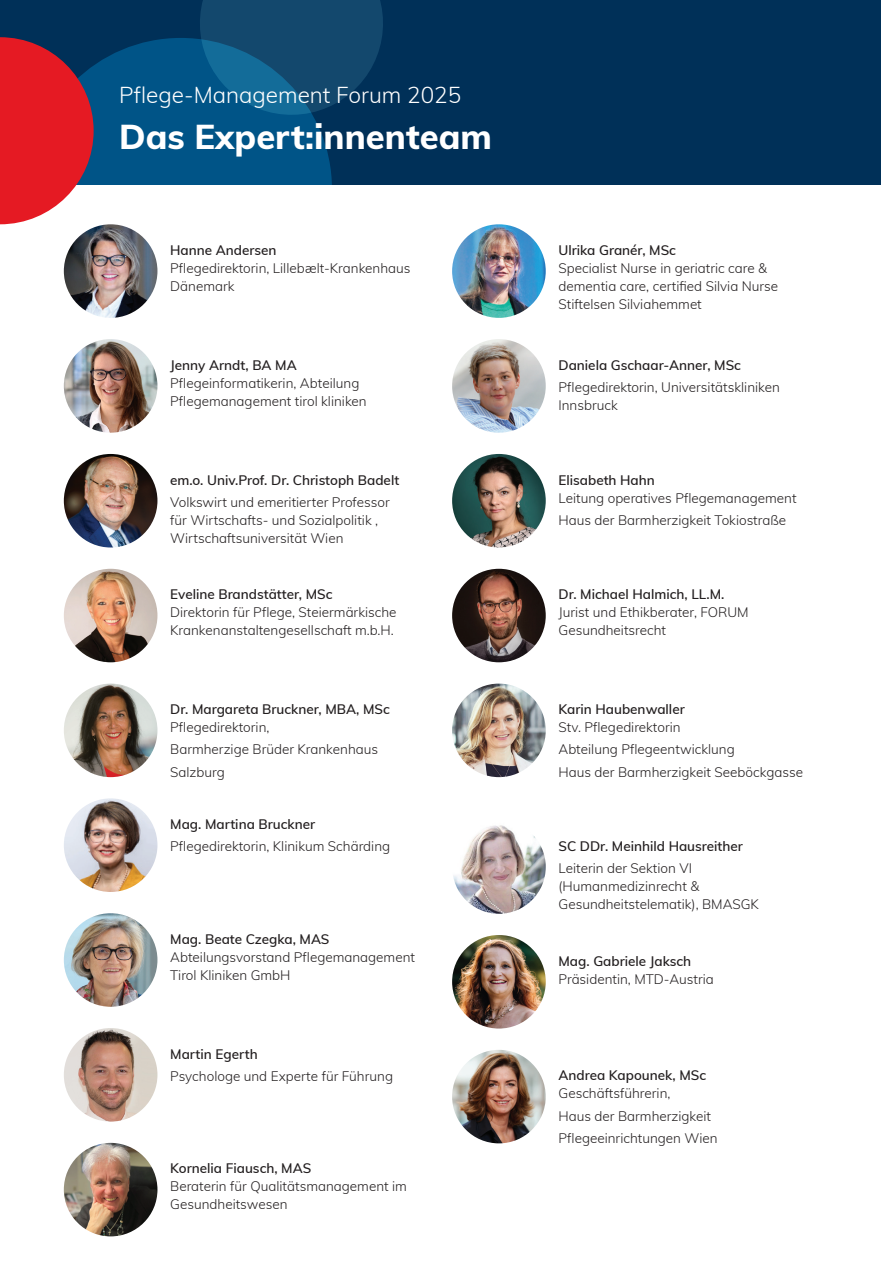
<style>
.page{position:relative;width:881px;height:1263px;background:#fff}
.page>*{position:absolute;margin:0;border:0;box-sizing:border-box;transform-origin:0 0}
.t1{font:800 34.5px "Muli";color:#fff}
.t2{font:300 22.5px "Muli";color:#fff}
.t3{font:300 13.5px/18px "Muli";color:#231f20}
.t4{font:600 13.5px "Muli";color:#231f20}
</style>
<div class="page">
<div style="left:0;top:0;width:880px;height:185px;background:#003058"></div>
<svg style="left:0;top:0;width:383px;height:224px"></svg>
<img style="left:64px;top:224px;width:93px;height:94px;border-radius:47px">
<img style="left:64px;top:339px;width:93px;height:94px;border-radius:47px">
<img style="left:64px;top:454px;width:93px;height:93px;border-radius:47px">
<img style="left:64px;top:569px;width:93px;height:93px;border-radius:47px">
<img style="left:64px;top:684px;width:93px;height:93px;border-radius:47px">
<img style="left:64px;top:798px;width:93px;height:94px;border-radius:47px">
<img style="left:64px;top:913px;width:93px;height:94px;border-radius:47px">
<img style="left:64px;top:1028px;width:93px;height:93px;border-radius:47px">
<img style="left:64px;top:1143px;width:93px;height:93px;border-radius:47px">
<img style="left:452px;top:224px;width:93px;height:94px;border-radius:47px">
<img style="left:452px;top:339px;width:93px;height:94px;border-radius:47px">
<img style="left:452px;top:454px;width:93px;height:93px;border-radius:47px">
<img style="left:452px;top:569px;width:93px;height:93px;border-radius:47px">
<img style="left:452px;top:684px;width:93px;height:93px;border-radius:47px">
<img style="left:452px;top:820px;width:93px;height:94px;border-radius:47px">
<img style="left:452px;top:935px;width:93px;height:93px;border-radius:47px">
<img style="left:452px;top:1050px;width:93px;height:93px;border-radius:47px">
<h2 class="t2" style="left:119px;top:79px;width:343px">Pflege-Management Forum 2025</h2>
<h1 class="t1" style="left:119px;top:111px;width:374px">Das Expert:innenteam</h1>
<p class="t4" style="left:170px;top:240px;width:108px">Hanne Andersen</p>
<p class="t3" style="left:170px;top:258px;width:242px">Pflegedirektorin, Lillebælt-Krankenhaus<br>Dänemark</p>
<p class="t4" style="left:170px;top:355px;width:117px">Jenny Arndt, BA MA</p>
<p class="t3" style="left:170px;top:373px;width:198px">Pflegeinformatikerin, Abteilung<br>Pflegemanagement tirol kliniken</p>
<p class="t4" style="left:170px;top:470px;width:230px">em.o. Univ.Prof. Dr. Christoph Badelt</p>
<p class="t3" style="left:170px;top:492px;width:221px">Volkswirt und emeritierter Professor für Wirtschafts- und Sozialpolitik ,<br>Wirtschaftsuniversität Wien</p>
<p class="t4" style="left:170px;top:585px;width:164px">Eveline Brandstätter, MSc</p>
<p class="t3" style="left:170px;top:603px;width:228px">Direktorin für Pflege, Steiermärkische<br>Krankenanstaltengesellschaft m.b.H.</p>
<p class="t4" style="left:170px;top:699px;width:221px">Dr. Margareta Bruckner, MBA, MSc</p>
<p class="t3" style="left:170px;top:715px;width:209px;line-height:22.2px">Pflegedirektorin,<br>Barmherzige Brüder Krankenhaus<br>Salzburg</p>
<p class="t4" style="left:170px;top:814px;width:146px">Mag. Martina Bruckner</p>
<p class="t3" style="left:170px;top:837px;width:221px">Pflegedirektorin, Klinikum Schärding</p>
<p class="t4" style="left:170px;top:929px;width:161px">Mag. Beate Czegka, MAS</p>
<p class="t3" style="left:170px;top:947px;width:246px">Abteilungsvorstand Pflegemanagement<br>Tirol Kliniken GmbH</p>
<p class="t4" style="left:170px;top:1044px;width:89px">Martin Egerth</p>
<p class="t3" style="left:170px;top:1066px;width:224px">Psychologe und Experte für Führung</p>
<p class="t4" style="left:170px;top:1159px;width:122px">Kornelia Fiausch, MAS</p>
<p class="t3" style="left:170px;top:1177px;width:238px">Beraterin für Qualitätsmanagement im<br>Gesundheitswesen</p>
<p class="t4" style="left:558px;top:240px;width:119px">Ulrika Granér, MSc</p>
<p class="t3" style="left:558px;top:258px;width:221px">Specialist Nurse in geriatric care &amp; dementia care, certified Silvia Nurse<br>Stiftelsen Silviahemmet</p>
<p class="t4" style="left:558px;top:355px;width:184px">Daniela Gschaar-Anner, MSc</p>
<p class="t3" style="left:558px;top:377px;width:223px">Pflegedirektorin, Universitätskliniken<br>Innsbruck</p>
<p class="t4" style="left:558px;top:470px;width:98px">Elisabeth Hahn</p>
<p class="t3" style="left:558px;top:486px;width:239px;line-height:22.2px">Leitung operatives Pflegemanagement<br>Haus der Barmherzigkeit Tokiostraße</p>
<p class="t4" style="left:558px;top:585px;width:167px">Dr. Michael Halmich, LL.M.</p>
<p class="t3" style="left:558px;top:603px;width:192px">Jurist und Ethikberater, FORUM<br>Gesundheitsrecht</p>
<p class="t4" style="left:558px;top:699px;width:128px">Karin Haubenwaller</p>
<p class="t3" style="left:558px;top:715px;width:246px;line-height:22.2px">Stv. Pflegedirektorin<br>Abteilung Pflegeentwicklung<br>Haus der Barmherzigkeit Seeböckgasse</p>
<p class="t4" style="left:558px;top:836px;width:186px">SC DDr. Meinhild Hausreither</p>
<p class="t3" style="left:558px;top:858px;width:202px">Leiterin der Sektion VI (Humanmedizinrecht &amp;<br>Gesundheitstelematik), BMASGK</p>
<p class="t4" style="left:558px;top:951px;width:134px">Mag. Gabriele Jaksch</p>
<p class="t3" style="left:558px;top:969px;width:157px">Präsidentin, MTD-Austria</p>
<p class="t4" style="left:558px;top:1066px;width:149px">Andrea Kapounek, MSc</p>
<p class="t3" style="left:558px;top:1082px;width:161px;line-height:22.2px">Geschäftsführerin,<br>Haus der Barmherzigkeit<br>Pflegeeinrichtungen Wien</p>
</div>
